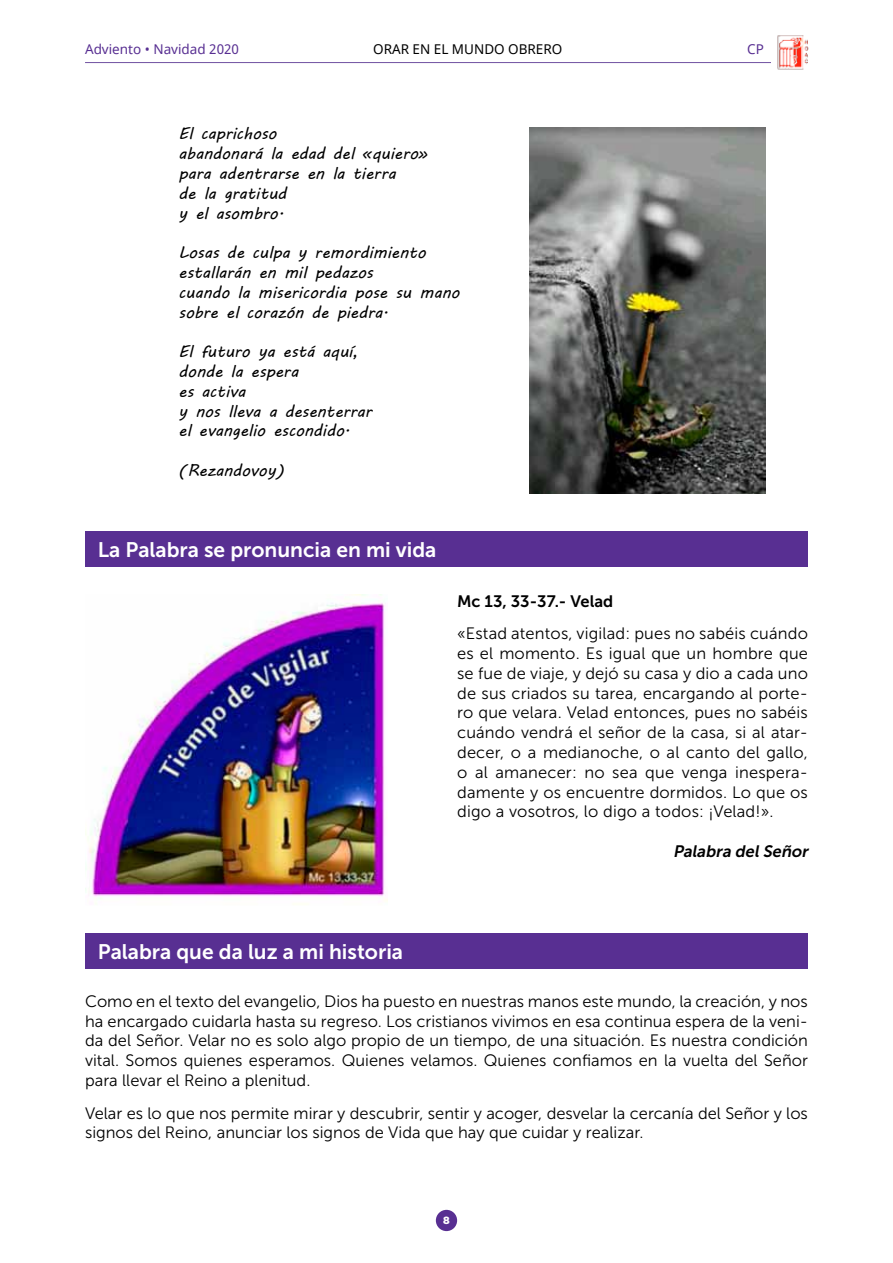
<style>
.page{position:relative;width:893px;height:1263px;background:#fff}
.page>*{position:absolute;margin:0;border:0;box-sizing:border-box;transform-origin:0 0}
.t1{font:21px "Museo Sans 700";color:#fff}
.t2{font:16.5px/19.8px "Museo Sans 300";color:#000;text-align:justify}
.t3{font:16.5px/19.8px "MV Boli";color:#000}
.t4{font:16.5px "Museo Sans 700";color:#000}
.t5{font:italic 16.5px "Museo Sans 700";color:#000}
.t6{font:13.5px "Noto Sans";color:#582f92}
.t7{font:13.5px "Noto Sans";color:#000}
.t8{font:900 10.5px "Gotham HTF";color:#fff}
</style>
<div class="page">
<div style="left:436px;top:1210px;width:21px;height:21px;background:#582f92;border-radius:50%"></div>
<hr style="left:85px;top:62px;width:723px;height:1px;background:#7152a2">
<div style="left:771px;top:33px;width:42px;height:39px;background:#fff"></div>
<img style="left:777px;top:35px;width:31px;height:35px">
<div style="left:85px;top:531px;width:723px;height:36px;background:#582f92"></div>
<img style="left:529px;top:128px;width:236px;height:365px">
<div style="left:85px;top:933px;width:723px;height:35px;background:#582f92"></div>
<img style="left:85px;top:594px;width:303px;height:308px">
<p class="t6" style="left:85px;top:40px;width:155px">Adviento • Navidad 2020</p>
<p class="t7" style="left:373px;top:40px;width:191px">ORAR EN EL MUNDO OBRERO</p>
<p class="t6" style="left:747px;top:40px;width:18px">CP</p>
<p class="t3" style="left:179px;top:123px;width:251px">El caprichoso<br>abandonará la edad del «quiero» para adentrarse en la tierra<br>de la gratitud<br>y el asombro.</p>
<p class="t3" style="left:179px;top:242px;width:282px">Losas de culpa y remordimiento estallarán en mil pedazos<br>cuando la misericordia pose su mano sobre el corazón de piedra.</p>
<p class="t3" style="left:179px;top:341px;width:195px">El futuro ya está aquí, donde la espera<br>es activa<br>y nos lleva a desenterrar el evangelio escondido.</p>
<p class="t3" style="left:179px;top:460px;width:107px">(Rezandovoy)</p>
<p class="t1" style="left:98px;top:538px;width:340px">La Palabra se pronuncia en mi vida</p>
<p class="t4" style="left:457px;top:592px;width:158px">Mc 13, 33-37.- Velad</p>
<p class="t2" style="left:457px;top:624px;width:352px">«Estad atentos, vigilad: pues no sabéis cuándo es el momento. Es igual que un hombre que se fue de viaje, y dejó su casa y dio a cada uno de sus criados su tarea, encargando al porte&shy;ro que velara. Velad entonces, pues no sabéis cuándo vendrá el señor de la casa, si al atar&shy;decer, o a medianoche, o al canto del gallo, o al amanecer: no sea que venga inespera&shy;damente y os encuentre dormidos. Lo que os digo a vosotros, lo digo a todos: ¡Velad!».</p>
<p class="t5" style="left:673px;top:842px;width:140px">Palabra delSeñor</p>
<p class="t1" style="left:98px;top:940px;width:307px">Palabra que da luz a mi historia</p>
<p class="t2" style="left:85px;top:991px;width:724px">Como en el texto del evangelio, Dios ha puesto en nuestras manos este mundo, la creación, y nos ha encargado cuidarla hasta su regreso. Los cristianos vivimos en esa continua espera de la veni&shy;da del Señor. Velar no es solo algo propio de un tiempo, de una situación. Es nuestra condición vital. Somos quienes esperamos. Quienes velamos. Quienes confiamos en la vuelta del Señor para llevar el Reino a plenitud.</p>
<p class="t2" style="left:85px;top:1103px;width:724px">Velar es lo que nos permite mirar y descubrir, sentir y acoger, desvelar la cercanía del Señor y los signos del Reino, anunciar los signos de Vida que hay que cuidar y realizar.</p>
<p class="t8" style="left:443px;top:1214px;width:8px">8</p>
</div>
